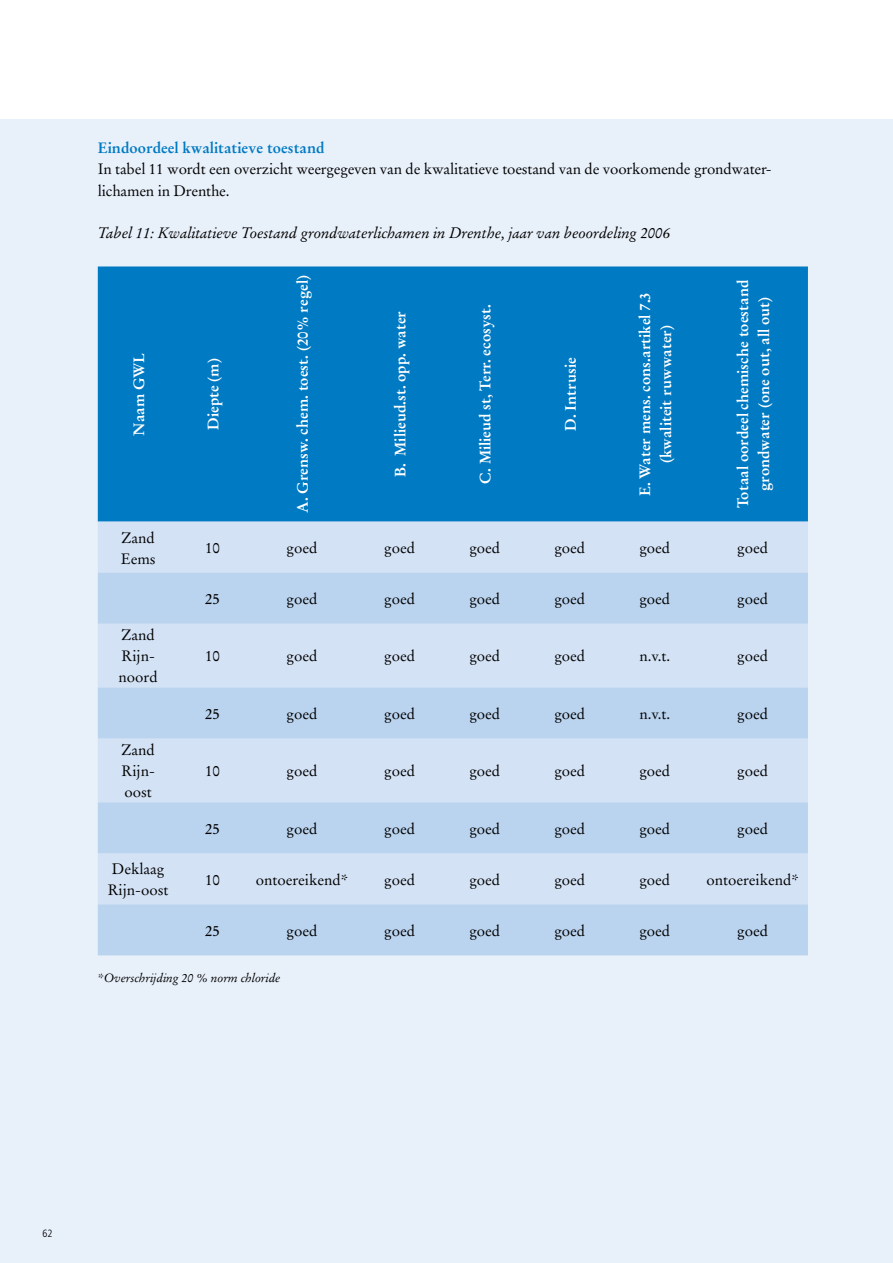
<style>
.page{position:relative;width:893px;height:1263px;background:#fff}
.page>*{position:absolute;margin:0;border:0;box-sizing:border-box;transform-origin:0 0}
.t1{font:15px/21px "Stempel Garamond LT";color:#000}
.t2{font:700 15px/21px "Stempel Garamond LT";color:#fff;text-align:center}
.t3{font:italic 15px "Stempel Garamond LT";letter-spacing:-.01em;color:#000}
.t4{font:700 15px "Stempel Garamond LT";color:#007ac2}
.t5{font:italic 12px "Stempel Garamond LT";letter-spacing:-.01em;color:#000}
.t6{font:300 condensed 10.5px "Frutiger";color:#000}
</style>
<div class="page">
<div style="left:0;top:119px;width:893px;height:1144px;background:#e8f0fa"></div>
<div style="left:98px;top:266px;width:710px;height:256px;background:#007ac2"></div>
<div style="left:98px;top:522px;width:710px;height:51px;background:#d3e2f5"></div>
<svg style="left:98px;top:573px;width:710px;height:382px;background:#c5daf1"></svg>
<p class="t4" style="left:98px;top:139px;width:228px">Eindoordeel kwalitatieve toestand</p>
<p class="t1" style="left:98px;top:159px;width:675px">In tabel 11 wordt een overzicht weergegeven van de kwalitatieve toestand van de voorkomende grondwater&shy;lichamen in Drenthe.</p>
<p class="t3" style="left:98px;top:224px;width:574px">Tabel 11: Kwalitatieve Toestand grondwaterlichamen in Drenthe, jaar van beoordeling 2006</p>
<p class="t2" style="left:128px;top:435px;width:84px;rotate:-90deg">Naam GWL</p>
<p class="t2" style="left:203px;top:430px;width:73px;rotate:-90deg">Diepte (m)</p>
<p class="t2" style="left:292px;top:513px;width:239px;rotate:-90deg">A. Grensw. chem. toest. (20% regel)</p>
<p class="t2" style="left:390px;top:477px;width:167px;rotate:-90deg">B. Milieud.st. opp. water</p>
<p class="t2" style="left:475px;top:484px;width:181px;rotate:-90deg">C. Milieud st, Terr. ecosyst.</p>
<p class="t2" style="left:560px;top:431px;width:75px;rotate:-90deg">D. Intrusie</p>
<p class="t2" style="left:634px;top:496px;width:205px;rotate:-90deg">E. Water mens. cons.artikel 7.3 (kwaliteit ruwwater)</p>
<p class="t2" style="left:732px;top:508px;width:230px;rotate:-90deg">Totaal oordeel chemische toestand grondwater (one out, all out)</p>
<p class="t1" style="left:121px;top:527px;width:36px">Zand<br>Eems</p>
<p class="t1" style="left:119px;top:625px;width:41px">Zand<br>Rijn&shy;noord</p>
<p class="t1" style="left:122px;top:740px;width:35px;text-align:justify">Zand Rijn&shy;oost</p>
<p class="t1" style="left:108px;top:859px;width:62px">Deklaag<br>Rijn-oost</p>
<p class="t1" style="left:205px;top:537px;width:16px">10</p>
<p class="t1" style="left:286px;top:537px;width:32px">goed</p>
<p class="t1" style="left:384px;top:537px;width:32px">goed</p>
<p class="t1" style="left:469px;top:537px;width:32px">goed</p>
<p class="t1" style="left:554px;top:537px;width:32px">goed</p>
<p class="t1" style="left:639px;top:537px;width:32px">goed</p>
<p class="t1" style="left:737px;top:537px;width:32px">goed</p>
<p class="t1" style="left:205px;top:588px;width:16px">25</p>
<p class="t1" style="left:286px;top:588px;width:32px">goed</p>
<p class="t1" style="left:384px;top:588px;width:32px">goed</p>
<p class="t1" style="left:469px;top:588px;width:32px">goed</p>
<p class="t1" style="left:554px;top:588px;width:32px">goed</p>
<p class="t1" style="left:639px;top:588px;width:32px">goed</p>
<p class="t1" style="left:737px;top:588px;width:32px">goed</p>
<p class="t1" style="left:205px;top:646px;width:16px">10</p>
<p class="t1" style="left:286px;top:646px;width:32px">goed</p>
<p class="t1" style="left:384px;top:646px;width:32px">goed</p>
<p class="t1" style="left:469px;top:646px;width:32px">goed</p>
<p class="t1" style="left:554px;top:646px;width:32px">goed</p>
<p class="t1" style="left:639px;top:646px;width:32px">n.v.t.</p>
<p class="t1" style="left:737px;top:646px;width:32px">goed</p>
<p class="t1" style="left:205px;top:703px;width:16px">25</p>
<p class="t1" style="left:286px;top:703px;width:32px">goed</p>
<p class="t1" style="left:384px;top:703px;width:32px">goed</p>
<p class="t1" style="left:469px;top:703px;width:32px">goed</p>
<p class="t1" style="left:554px;top:703px;width:32px">goed</p>
<p class="t1" style="left:639px;top:703px;width:32px">n.v.t.</p>
<p class="t1" style="left:737px;top:703px;width:32px">goed</p>
<p class="t1" style="left:205px;top:761px;width:16px">10</p>
<p class="t1" style="left:286px;top:761px;width:32px">goed</p>
<p class="t1" style="left:384px;top:761px;width:32px">goed</p>
<p class="t1" style="left:469px;top:761px;width:32px">goed</p>
<p class="t1" style="left:554px;top:761px;width:32px">goed</p>
<p class="t1" style="left:639px;top:761px;width:32px">goed</p>
<p class="t1" style="left:737px;top:761px;width:32px">goed</p>
<p class="t1" style="left:205px;top:818px;width:16px">25</p>
<p class="t1" style="left:286px;top:818px;width:32px">goed</p>
<p class="t1" style="left:384px;top:818px;width:32px">goed</p>
<p class="t1" style="left:469px;top:818px;width:32px">goed</p>
<p class="t1" style="left:554px;top:818px;width:32px">goed</p>
<p class="t1" style="left:639px;top:818px;width:32px">goed</p>
<p class="t1" style="left:737px;top:818px;width:32px">goed</p>
<p class="t1" style="left:205px;top:869px;width:16px">10</p>
<p class="t1" style="left:256px;top:869px;width:94px">ontoereikend*</p>
<p class="t1" style="left:384px;top:869px;width:32px">goed</p>
<p class="t1" style="left:469px;top:869px;width:32px">goed</p>
<p class="t1" style="left:554px;top:869px;width:32px">goed</p>
<p class="t1" style="left:639px;top:869px;width:32px">goed</p>
<p class="t1" style="left:706px;top:869px;width:94px">ontoereikend*</p>
<p class="t1" style="left:205px;top:920px;width:16px">25</p>
<p class="t1" style="left:286px;top:920px;width:32px">goed</p>
<p class="t1" style="left:384px;top:920px;width:32px">goed</p>
<p class="t1" style="left:469px;top:920px;width:32px">goed</p>
<p class="t1" style="left:554px;top:920px;width:32px">goed</p>
<p class="t1" style="left:639px;top:920px;width:32px">goed</p>
<p class="t1" style="left:737px;top:920px;width:32px">goed</p>
<p class="t5" style="left:98px;top:971px;width:184px">*Overschrijding 20 % norm chloride</p>
<p class="t6" style="left:43px;top:1228px;width:12px">62</p>
</div>
